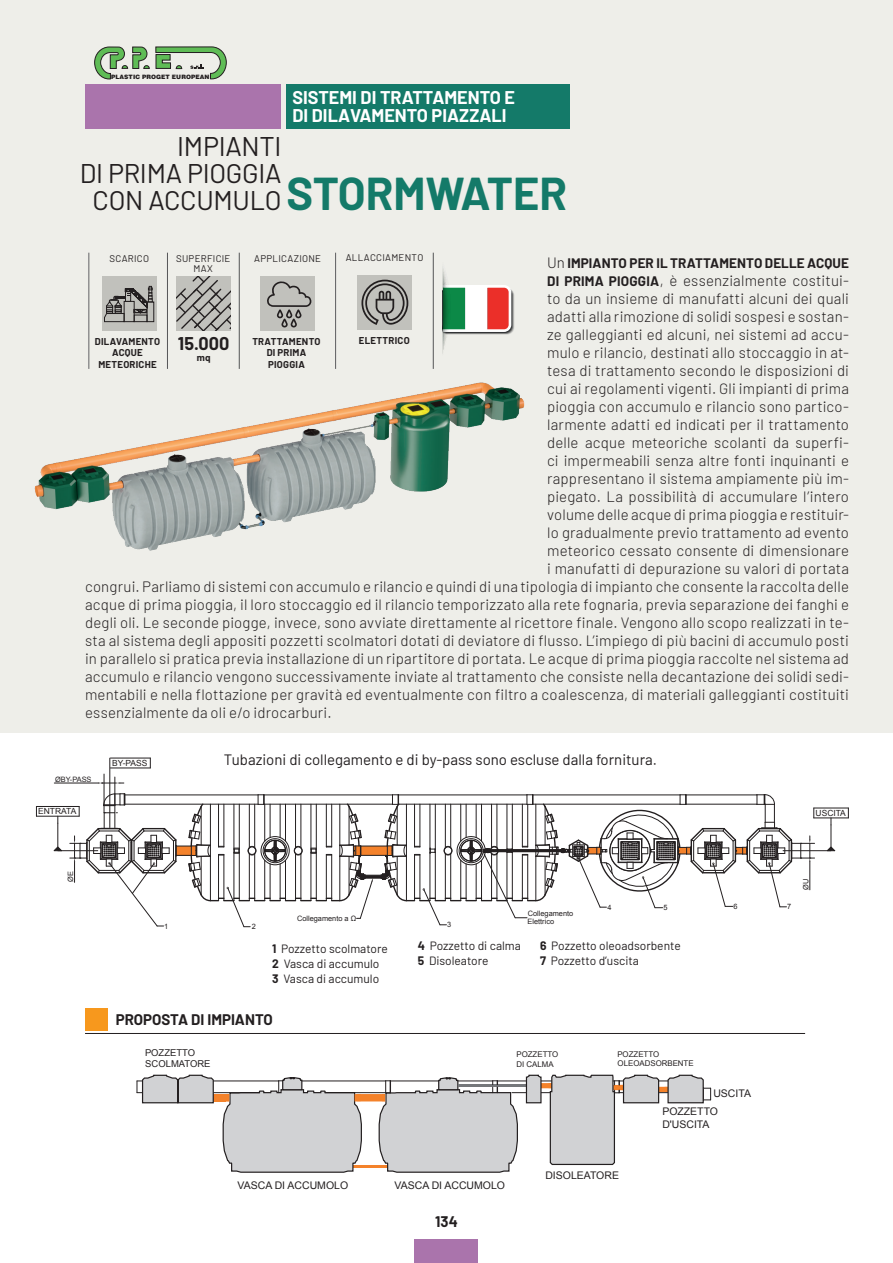
<style>
.page{position:relative;width:893px;height:1263px;background:#fff}
.page>*{position:absolute;margin:0;border:0;box-sizing:border-box;transform-origin:0 0}
.t1{font:700 45px "Barlow";color:#147a69}
.t2{font:27px/27px "Barlow";letter-spacing:-.01em;color:#231f20;text-align:right}
.t3{font:700 18px/18px "Barlow";color:#fff}
.t4{font:700 18px "Barlow";color:#231f20}
.t5{font:300 15px "Barlow";letter-spacing:.01em;color:#231f20}
.t6{font:15px "Barlow";color:#231f20}
.t7{font:700 15px "Barlow";color:#231f20}
.t8{font:700 13.5px "Barlow";letter-spacing:.005em;color:#231f20}
.t9{font:12px/15px "Barlow";color:#231f20}
.t10{font:10.5px/18.1px "Arial";color:#231f20}
.t11{font:700 9.75px/11.6px "Barlow";letter-spacing:.025em;color:#231f20;text-align:center}
.t12{font:9.75px/10.4px "Barlow";letter-spacing:.03em;color:#231f20;text-align:center}
.t13{font:9.45px/11.2px "Arial";color:#231f20}
.t14{font:8.4px "Arial";color:#231f20}
.t15{font:7.8px/9.4px "Arial";color:#231f20}
.t16{font:7.35px/8.2px "Arial";color:#231f20}
.t17{font:900 6px "Helvetica LT Std";letter-spacing:.005em;color:#231f20}
.s1{font-weight:300;font-size:15px}
.s2{font-weight:700;font-size:13.5px}
.s3{font-weight:700}
</style>
<div class="page">
<div style="left:0;top:0;width:893px;height:733px;background:#eeeee9"></div>
<div style="left:415px;top:1239px;width:63px;height:24px;background:#aa74ac"></div>
<div style="left:286px;top:85px;width:284px;height:44px;background:#147a69"></div>
<div style="left:86px;top:85px;width:195px;height:44px;background:#aa74ac"></div>
<svg style="left:156px;top:47px;width:70px;height:32px"></svg>
<svg style="left:95px;top:47px;width:54px;height:32px"></svg>
<svg style="left:176px;top:276px;width:55px;height:55px;background:#a3a29e"></svg>
<div style="left:260px;top:276px;width:55px;height:55px;background:#c1c1bc"></div>
<svg style="left:267px;top:281px;width:44px;height:46px"></svg>
<hr style="left:167px;top:253px;width:1px;height:116px;background:#fff">
<hr style="left:88px;top:253px;width:1px;height:116px;background:#fff">
<hr style="left:335px;top:253px;width:1px;height:116px;background:#fff">
<hr style="left:433px;top:253px;width:1px;height:116px;background:#fff">
<hr style="left:239px;top:253px;width:1px;height:116px;background:#fff">
<div style="left:357px;top:276px;width:54px;height:54px;background:#c1c1bc"></div>
<div style="left:85px;top:1008px;width:23px;height:22px;background:#f7981d"></div>
<hr style="left:85px;top:1033px;width:720px;height:1px;background:#231f20">
<svg style="left:361px;top:280px;width:47px;height:45px"></svg>
<div style="left:102px;top:276px;width:55px;height:55px;background:#c1c1bc"></div>
<div style="left:147px;top:302px;width:7px;height:20px;border:1px solid #231f20"></div>
<svg style="left:104px;top:286px;width:49px;height:36px"></svg>
<svg style="left:443px;top:268px;width:71px;height:79px"></svg>
<svg style="left:705px;top:1087px;width:6px;height:14px"></svg>
<svg style="left:137px;top:1081px;width:4px;height:12px"></svg>
<svg style="left:231px;top:1165px;width:381px;height:8px"></svg>
<svg style="left:141px;top:1074px;width:564px;height:91px"></svg>
<img style="left:34px;top:347px;width:491px;height:204px">
<hr style="left:110px;top:758px;width:40px;height:1px;background:#231f20">
<hr style="left:110px;top:768px;width:40px;height:1px;background:#231f20">
<svg style="left:827px;top:819px;width:8px;height:32px"></svg>
<hr style="left:814px;top:808px;width:34px;height:1px;background:#231f20">
<hr style="left:814px;top:818px;width:34px;height:1px;background:#231f20">
<svg style="left:53px;top:817px;width:9px;height:34px"></svg>
<hr style="left:36px;top:806px;width:43px;height:1px;background:#231f20">
<hr style="left:36px;top:816px;width:43px;height:1px;background:#231f20">
<hr style="left:104px;top:774px;width:1px;height:38px;background:#231f20">
<hr style="left:54px;top:783px;width:44px;height:1px;background:#231f20">
<svg style="left:70px;top:777px;width:745px;height:150px"></svg>
<hr style="left:783px;top:850px;width:48px;height:1px;background:#231f20">
<hr style="left:58px;top:850px;width:40px;height:1px;background:#231f20">
<hr style="left:110px;top:758px;width:1px;height:69px;background:#231f20">
<p class="t17" style="left:111px;top:73px;width:100px">PLASTIC PROGET EUROPEAN</p>
<p class="t3" style="left:292px;top:87px;width:224px">SISTEMI DI TRATTAMENTO E<br>DI DILAVAMENTO PIAZZALI</p>
<h2 class="t2" style="left:80px;top:131px;width:203px">IMPIANTI<br>DI PRIMA PIOGGIA<br>CON ACCUMULO</h2>
<h1 class="t1" style="left:286px;top:160px;width:282px">STORMWATER</h1>
<p class="t12" style="left:346px;top:252px;width:79px">ALLACCIAMENTO</p>
<p class="t12" style="left:110px;top:252px;width:41px">SCARICO</p>
<p class="t12" style="left:176px;top:252px;width:56px">SUPERFICIE<br>MAX</p>
<p class="t12" style="left:254px;top:252px;width:68px">APPLICAZIONE</p>
<p class="t8" style="left:547px;top:253px;width:303px"><span class="s1">Un</span> IMPIANTO PER IL TRATTAMENTO DELLE ACQUE</p>
<p class="t5" style="left:547px;top:270px;width:303px"><span class="s2">DI PRIMA PIOGGIA</span>, è essenzialmente costitui-</p>
<p class="t5" style="left:547px;top:288px;width:303px">to da un insieme di manufatti alcuni dei quali</p>
<p class="t5" style="left:547px;top:306px;width:303px">adatti alla rimozione di solidi sospesi e sostan-</p>
<p class="t5" style="left:547px;top:324px;width:303px">ze galleggianti ed alcuni, nei sistemi ad accu-</p>
<p class="t5" style="left:547px;top:342px;width:303px">mulo e rilancio, destinati allo stoccaggio in at-</p>
<p class="t5" style="left:547px;top:360px;width:303px">tesa di trattamento secondo le disposizioni di</p>
<p class="t5" style="left:547px;top:378px;width:303px">cui ai regolamenti vigenti. Gli impianti di prima</p>
<p class="t5" style="left:547px;top:396px;width:303px">pioggia con accumulo e rilancio sono partico-</p>
<p class="t5" style="left:547px;top:414px;width:303px">larmente adatti ed indicati per il trattamento</p>
<p class="t5" style="left:547px;top:432px;width:303px">delle acque meteoriche scolanti da superfi-</p>
<p class="t5" style="left:547px;top:450px;width:303px">ci impermeabili senza altre fonti inquinanti e</p>
<p class="t5" style="left:547px;top:468px;width:303px">rappresentano il sistema ampiamente più im-</p>
<p class="t5" style="left:547px;top:486px;width:303px">piegato. La possibilità di accumulare l’intero</p>
<p class="t5" style="left:547px;top:504px;width:303px">volume delle acque di prima pioggia e restituir-</p>
<p class="t5" style="left:547px;top:522px;width:303px">lo gradualmente previo trattamento ad evento</p>
<p class="t5" style="left:547px;top:540px;width:303px">meteorico cessato consente di dimensionare</p>
<p class="t5" style="left:547px;top:558px;width:303px">i manufatti di depurazione su valori di portata</p>
<p class="t5" style="left:85px;top:576px;width:765px">congrui. Parliamo di sistemi con accumulo e rilancio e quindi di una tipologia di impianto che consente la raccolta delle</p>
<p class="t5" style="left:85px;top:594px;width:765px">acque di prima pioggia, il loro stoccaggio ed il rilancio temporizzato alla rete fognaria, previa separazione dei fanghi e</p>
<p class="t5" style="left:85px;top:612px;width:765px">degli oli. Le seconde piogge, invece, sono avviate direttamente al ricettore finale. Vengono allo scopo realizzati in te-</p>
<p class="t5" style="left:85px;top:630px;width:765px">sta al sistema degli appositi pozzetti scolmatori dotati di deviatore di flusso. L’impiego di più bacini di accumulo posti</p>
<p class="t5" style="left:85px;top:648px;width:765px">in parallelo si pratica previa installazione di un ripartitore di portata. Le acque di prima pioggia raccolte nel sistema ad</p>
<p class="t5" style="left:85px;top:666px;width:765px">accumulo e rilancio vengono successivamente inviate al trattamento che consiste nella decantazione dei solidi sedi-</p>
<p class="t5" style="left:85px;top:684px;width:765px">mentabili e nella flottazione per gravità ed eventualmente con filtro a coalescenza, di materiali galleggianti costituiti</p>
<p class="t5" style="left:85px;top:702px;width:248px">essenzialmente da oli e/o idrocarburi.</p>
<p class="t4" style="left:178px;top:330px;width:53px">15.000</p>
<p class="t11" style="left:197px;top:351px;width:15px">mq</p>
<p class="t11" style="left:359px;top:334px;width:52px">ELETTRICO</p>
<p class="t11" style="left:252px;top:334px;width:70px">TRATTAMENTO<br>DI PRIMA<br>PIOGGIA</p>
<p class="t11" style="left:95px;top:334px;width:67px">DILAVAMENTO<br>ACQUE<br>METEORICHE</p>
<p class="t14" style="left:816px;top:585px;width:32px">USCITA</p>
<p class="t16" style="left:55px;top:775px;width:38px">ØBY-PASS</p>
<p class="t14" style="left:38px;top:806px;width:40px">ENTRATA</p>
<p class="t14" style="left:112px;top:757px;width:37px">BY-PASS</p>
<p class="t6" style="left:224px;top:748px;width:434px">Tubazioni di collegamento e di by-pass sono escluse dalla fornitura.</p>
<p class="t14" style="left:816px;top:807px;width:32px">USCITA</p>
<p class="t16" style="left:66px;top:881px;width:12px;rotate:-90deg">ØE</p>
<p class="t16" style="left:297px;top:914px;width:61px">Collegamento a Ω</p>
<p class="t16" style="left:164px;top:922px;width:6px">1</p>
<p class="t16" style="left:252px;top:923px;width:6px">2</p>
<p class="t16" style="left:447px;top:921px;width:6px">3</p>
<p class="t16" style="left:527px;top:910px;width:47px">Collegamento<br>Elettrico</p>
<p class="t16" style="left:607px;top:903px;width:6px">4</p>
<p class="t16" style="left:663px;top:903px;width:6px">5</p>
<p class="t16" style="left:733px;top:902px;width:6px">6</p>
<p class="t16" style="left:787px;top:903px;width:6px">7</p>
<p class="t9" style="left:272px;top:940px;width:117px"><span class="s3">1</span> Pozzetto scolmatore<br><span class="s3">2</span> Vasca di accumulo<br><span class="s3">3</span> Vasca di accumulo</p>
<p class="t9" style="left:418px;top:938px;width:105px"><span class="s3">4</span> Pozzetto di calma<br><span class="s3">5</span> Disoleatore</p>
<p class="t9" style="left:540px;top:938px;width:142px"><span class="s3">6</span> Pozzetto oleoadsorbente<br><span class="s3">7</span> Pozzetto d’uscita</p>
<p class="t16" style="left:802px;top:890px;width:13px;rotate:-90deg">ØU</p>
<p class="t7" style="left:116px;top:1008px;width:158px">PROPOSTA DI IMPIANTO</p>
<p class="t13" style="left:145px;top:1047px;width:67px">POZZETTO<br>SCOLMATORE</p>
<p class="t15" style="left:516px;top:1050px;width:43px">POZZETTO<br>DI CALMA</p>
<p class="t15" style="left:617px;top:1049px;width:78px">POZZETTO<br>OLEOADSORBENTE</p>
<p class="t10" style="left:662px;top:1085px;width:90px;text-indent:51px">USCITA<br>POZZETTO</p>
<p class="t10" style="left:662px;top:1115px;width:49px">D'USCITA</p>
<p class="t10" style="left:238px;top:1176px;width:112px">VASCA DI ACCUMOLO</p>
<p class="t10" style="left:395px;top:1176px;width:112px">VASCA DI ACCUMOLO</p>
<p class="t7" style="left:435px;top:1210px;width:24px">134</p>
<p class="t10" style="left:545px;top:1166px;width:75px">DISOLEATORE</p>
</div>
